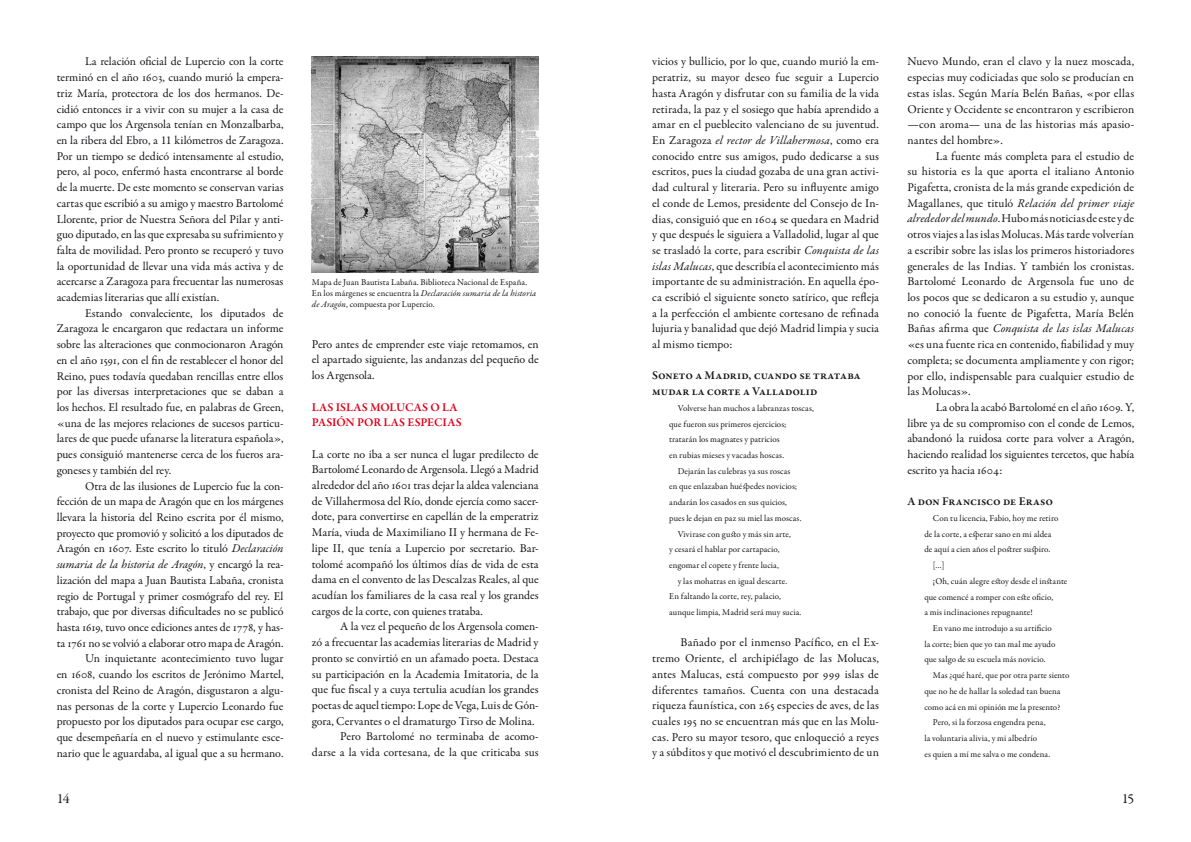
<style>
.page{position:relative;width:1191px;height:842px;background:#fff}
.page>*{position:absolute;margin:0;border:0;box-sizing:border-box;transform-origin:0 0}
.t1{font:14px "Garamond Premr Pro";color:#1a171b}
.t2{font:12px/15.7px "Garamond Premr Pro";letter-spacing:.015em;color:#1a171b;text-align:justify}
.t3{font:600 12px/15.6px "Garamond Premr Pro";letter-spacing:-.01em;color:#1a171b}
.t4{font:600 12px/15.7px "Garamond Premr Pro";letter-spacing:.12em;color:#e2001a}
.t5{font:9px/10.8px "Garamond Premr Pro";letter-spacing:.02em;color:#1a171b}
.s1{font-style:italic}
</style>
<div class="page">
<img style="left:312px;top:57px;width:227px;height:216px">
<p class="t2" style="left:57px;top:54px;width:228px;text-indent:28px">La relación oficial de Lupercio con la corte terminó en el año 1603, cuando murió la empera&shy;triz María, protectora de los dos hermanos. De&shy;cidió entonces ir a vivir con su mujer a la casa de campo que los Argensola tenían en Monzalbarba, en la ribera del Ebro, a 11 kilómetros de Zaragoza.<br>Por un tiempo se dedicó intensamente al estudio, pero, al poco, enfermó hasta encontrarse al borde de la muerte. De este momento se conservan varias cartas que escribió a su amigo y maestro Bartolomé Llorente, prior de Nuestra Señora del Pilar y anti&shy;guo diputado, en las que expresaba su sufrimiento y falta de movilidad. Pero pronto se recuperó y tuvo la oportunidad de llevar una vida más activa y de acercarse a Zaragoza para frecuentar las numerosas academias literarias que allí existían.</p>
<p class="t2" style="left:57px;top:305px;width:228px;text-indent:28px">Estando convaleciente, los diputados de Zaragoza le encargaron que redactara un informe sobre las alteraciones que conmocionaron Aragón en el año 1591, con el fin de restablecer el honor del Reino, pues todavía quedaban rencillas entre ellos por las diversas interpretaciones que se daban a los hechos. El resultado fue, en palabras de Green, «una de las mejores relaciones de sucesos particu&shy;lares de que puede ufanarse la literatura española», pues consiguió mantenerse cerca de los fueros ara&shy;goneses y también del rey.</p>
<p class="t2" style="left:57px;top:478px;width:228px;text-align:right">Otra de las ilusiones de Lupercio fue la con&shy;fección de un mapa de Aragón que en los márgenes llevara la historia del Reino escrita por él mismo, proyecto que promovió y solicitó a los diputados de Aragón en 1607. Este escrito lo tituló <span class="s1">Declaración sumaria de la historia de Aragón</span>, y encargó la rea&shy;lización del mapa a Juan Bautista Labaña, cronista regio de Portugal y primer cosmógrafo del rey. El trabajo, que por diversas dificultades no se publicó hasta 1619, tuvo once ediciones antes de 1778, y has&shy;ta 1761 no se volvió a elaborar otro mapa de Aragón.<br>Un inquietante acontecimiento tuvo lugar<br>en 1608, cuando los escritos de Jerónimo Martel, cronista del Reino de Aragón, disgustaron a algu&shy;nas personas de la corte y Lupercio Leonardo fue propuesto por los diputados para ocupar ese cargo, que desempeñaría en el nuevo y estimulante esce&shy;nario que le aguardaba, al igual que a su hermano.</p>
<p class="t5" style="left:312px;top:277px;width:226px">Mapa de Juan Bautista Labaña. Biblioteca Nacional de España.<br>En los márgenes se encuentra la <span class="s1">Declaración sumaria de la historia de Aragón</span>, compuesta por Lupercio.</p>
<p class="t2" style="left:312px;top:336px;width:228px">Pero antes de emprender este viaje retomamos, en el apartado siguiente, las andanzas del pequeño de los Argensola.</p>
<p class="t4" style="left:312px;top:399px;width:151px">Las islas Molucas o la pasión por las especias</p>
<p class="t2" style="left:312px;top:446px;width:228px">La corte no iba a ser nunca el lugar predilecto de Bartolomé Leonardo de Argensola. Llegó a Madrid alrededor del año 1601 tras dejar la aldea valenciana de Villahermosa del Río, donde ejercía como sacer&shy;dote, para convertirse en capellán de la emperatriz María, viuda de Maximiliano II y hermana de Fe&shy;lipe II, que tenía a Lupercio por secretario. Bar&shy;tolomé acompañó los últimos días de vida de esta dama en el convento de las Descalzas Reales, al que acudían los familiares de la casa real y los grandes cargos de la corte, con quienes trataba.</p>
<p class="t2" style="left:340px;top:619px;width:200px">A la vez el pequeño de los Argensola comen-</p>
<p class="t2" style="left:312px;top:635px;width:228px">zó a frecuentar las academias literarias de Madrid y</p>
<p class="t2" style="left:312px;top:650px;width:228px">pronto se convirtió en un afamado poeta. Destaca</p>
<p class="t2" style="left:312px;top:666px;width:228px">su participación en la Academia Imitatoria, de la</p>
<p class="t2" style="left:312px;top:682px;width:228px">que fue fiscal y a cuya tertulia acudían los grandes</p>
<p class="t2" style="left:312px;top:698px;width:228px">poetas de aquel tiempo: Lope de Vega, Luis de Gón-</p>
<p class="t2" style="left:312px;top:713px;width:224px">gora, Cervantes o el dramaturgo Tirso de Molina.</p>
<p class="t2" style="left:340px;top:729px;width:200px">Pero Bartolomé no terminaba de acomo-</p>
<p class="t2" style="left:312px;top:745px;width:228px">darse a la vida cortesana, de la que criticaba sus</p>
<p class="t2" style="left:652px;top:54px;width:228px">vicios y bullicio, por lo que, cuando murió la em&shy;peratriz, su mayor deseo fue seguir a Lupercio hasta Aragón y disfrutar con su familia de la vida retirada, la paz y el sosiego que había aprendido a amar en el pueblecito valenciano de su juventud.<br>En Zaragoza <span class="s1">el rector de Villahermosa</span>, como era conocido entre sus amigos, pudo dedicarse a sus escritos, pues la ciudad gozaba de una gran activi&shy;dad cultural y literaria. Pero su influyente amigo el conde de Lemos, presidente del Consejo de In&shy;dias, consiguió que en 1604 se quedara en Madrid y que después le siguiera a Valladolid, lugar al que se trasladó la corte, para escribir <span class="s1">Conquista de las islas Malucas</span>, que describía el acontecimiento más importante de su administración. En aquella épo&shy;ca escribió el siguiente soneto satírico, que refleja a la perfección el ambiente cortesano de refinada lujuria y banalidad que dejó Madrid limpia y sucia al mismo tiempo:</p>
<p class="t3" style="left:652px;top:368px;width:210px">Soneto a Madrid, cuando se trataba mudar la corte a Valladolid</p>
<p class="t5" style="left:677px;top:403px;width:138px">Volverse han muchos a labranzas toscas,</p>
<p class="t5" style="left:669px;top:418px;width:119px">que fueron sus primeros ejercicios;</p>
<p class="t5" style="left:669px;top:434px;width:112px">tratarán los magnates y patricios</p>
<p class="t5" style="left:669px;top:450px;width:116px">en rubias mieses y vacadas hoscas.</p>
<p class="t5" style="left:677px;top:466px;width:114px">Dejarán las culebras ya sus roscas</p>
<p class="t5" style="left:669px;top:481px;width:129px">en que enlazaban huéspedes novicios;</p>
<p class="t5" style="left:669px;top:497px;width:119px">andarán los casados en sus quicios,</p>
<p class="t5" style="left:669px;top:513px;width:134px">pues le dejan en paz su miel las moscas.</p>
<p class="t5" style="left:677px;top:528px;width:115px">Vivirase con gusto y más sin arte,</p>
<p class="t5" style="left:669px;top:544px;width:112px">y cesará el hablar por cartapacio,</p>
<p class="t5" style="left:669px;top:560px;width:111px">engomar el copete y frente lucia,</p>
<p class="t5" style="left:677px;top:576px;width:111px">y las mohatras en igual descarte.</p>
<p class="t5" style="left:669px;top:591px;width:113px">En faltando la corte, rey, palacio,</p>
<p class="t5" style="left:669px;top:607px;width:134px">aunque limpia, Madrid será muy sucia.</p>
<p class="t2" style="left:652px;top:635px;width:228px;text-indent:28px">Bañado por el inmenso Pacífico, en el Ex&shy;tremo Oriente, el archipiélago de las Molucas, antes Malucas, está compuesto por 999 islas de diferentes tamaños. Cuenta con una destacada riqueza faunística, con 265 especies de aves, de las cuales 195 no se encuentran más que en las Molu&shy;cas. Pero su mayor tesoro, que enloqueció a reyes y a súbditos y que motivó el descubrimiento de un</p>
<p class="t2" style="left:907px;top:54px;width:228px">Nuevo Mundo, eran el clavo y la nuez moscada, especias muy codiciadas que solo se producían en estas islas. Según María Belén Bañas, «por ellas Oriente y Occidente se encontraron y escribieron —con aroma— una de las historias más apasio&shy;nantes del hombre».</p>
<p class="t2" style="left:907px;top:148px;width:228px;text-indent:28px">La fuente más completa para el estudio de su historia es la que aporta el italiano Antonio Pigafetta, cronista de la más grande expedición de Magallanes, que tituló <span class="s1">Relación del primer viaje alrededor del mundo</span>. Hubo más noticias de este y de otros viajes a las islas Molucas. Más tarde volverían a escribir sobre las islas los primeros historiadores generales de las Indias. Y también los cronistas.<br>Bartolomé Leonardo de Argensola fue uno de los pocos que se dedicaron a su estudio y, aunque no conoció la fuente de Pigafetta, María Belén Bañas afirma que <span class="s1">Conquista de las islas Malucas </span>«es una fuente rica en contenido, fiabilidad y muy completa; se documenta ampliamente y con rigor; por ello, indispensable para cualquier estudio de las Molucas».</p>
<p class="t2" style="left:907px;top:400px;width:228px;text-indent:28px">La obra la acabó Bartolomé en el año 1609. Y, libre ya de su compromiso con el conde de Lemos, abandonó la ruidosa corte para volver a Aragón, haciendo realidad los siguientes tercetos, que había escrito ya hacia 1604:</p>
<p class="t3" style="left:907px;top:494px;width:147px">A don Francisco de Eraso</p>
<p class="t5" style="left:933px;top:513px;width:127px">Con tu licencia, Fabio, hoy me retiro</p>
<p class="t5" style="left:924px;top:529px;width:129px">de la corte, a esperar sano en mi aldea</p>
<p class="t5" style="left:924px;top:544px;width:127px">de aquí a cien años el postrer suspiro.</p>
<p class="t5" style="left:933px;top:560px;width:13px">[…]</p>
<p class="t5" style="left:933px;top:576px;width:136px">¡Oh, cuán alegre estoy desde el instante</p>
<p class="t5" style="left:924px;top:591px;width:130px">que comencé a romper con este oficio,</p>
<p class="t5" style="left:924px;top:607px;width:110px">a mis inclinaciones repugnante!</p>
<p class="t5" style="left:933px;top:623px;width:120px">En vano me introdujo a su artificio</p>
<p class="t5" style="left:924px;top:639px;width:132px">la corte; bien que yo tan mal me ayudo</p>
<p class="t5" style="left:924px;top:654px;width:123px">que salgo de su escuela más novicio.</p>
<p class="t5" style="left:933px;top:670px;width:138px">Mas ¿qué haré, que por otra parte siento</p>
<p class="t5" style="left:924px;top:686px;width:137px">que no he de hallar la soledad tan buena</p>
<p class="t5" style="left:924px;top:701px;width:137px">como acá en mi opinión me la presento?</p>
<p class="t5" style="left:933px;top:717px;width:114px">Pero, si la forzosa engendra pena,</p>
<p class="t5" style="left:924px;top:733px;width:114px">la voluntaria alivia, y mi albedrío</p>
<p class="t5" style="left:924px;top:749px;width:127px">es quien a mí me salva o me condena.</p>
<p class="t1" style="left:57px;top:790px;width:14px">14</p>
<p class="t1" style="left:1121px;top:790px;width:14px">15</p>
</div>
